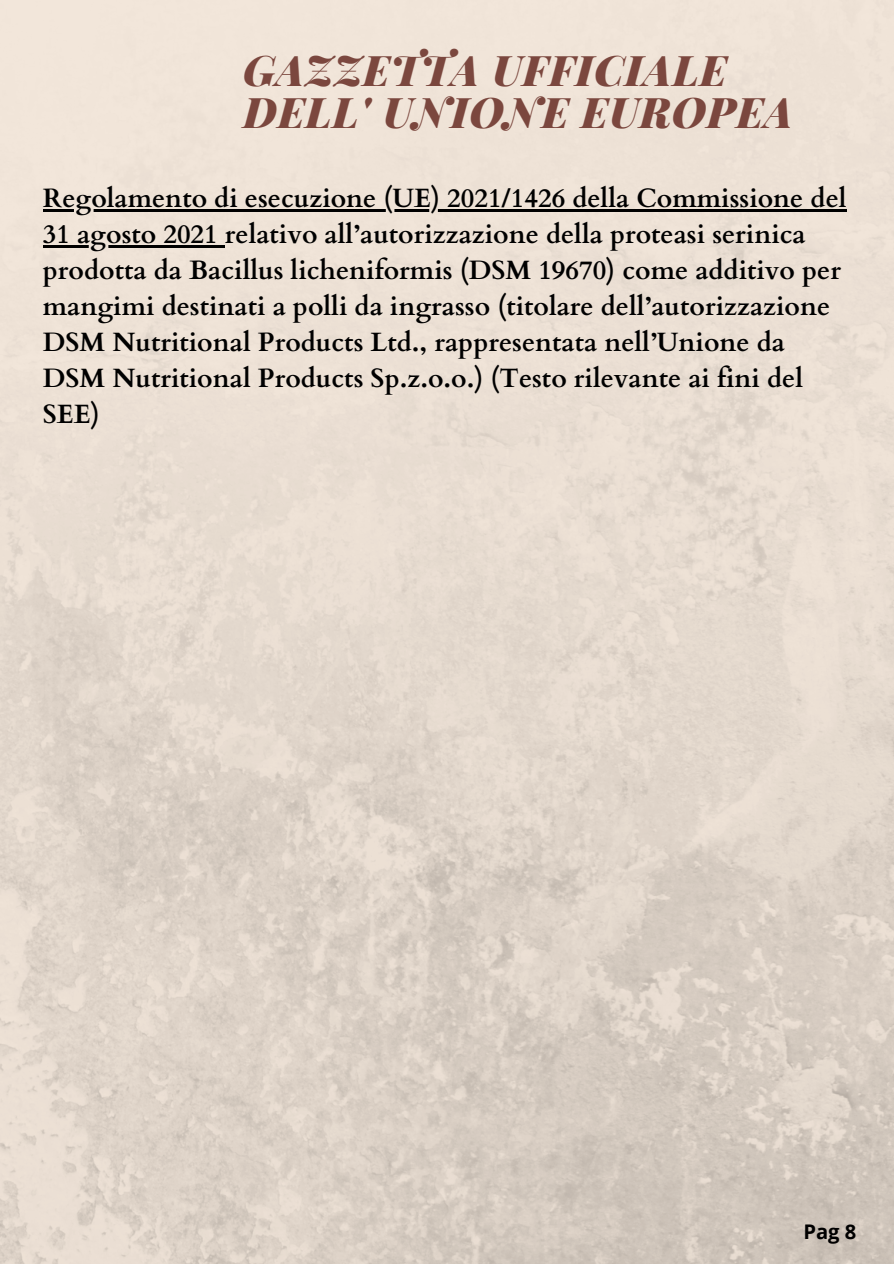
<style>
.page{position:relative;width:894px;height:1264px;background:#fff}
.page>*{position:absolute;margin:0;border:0;box-sizing:border-box;transform-origin:0 0}
.t1{font:italic 900 42.3px/41.7px "Playfair Display";letter-spacing:.02em;color:#7b473e}
.t2{font:700 26.55px/36px "Cardo";color:#000}
.t3{font:700 20.1px "Open Sans";color:#000}
</style>
<div class="page">
<img style="left:0;top:0;width:893px;height:1263px">
<hr style="left:43px;top:209px;width:803px;height:2px;background:#000">
<hr style="left:43px;top:245px;width:175px;height:2px;background:#000">
<svg style="left:218px;top:245px;width:7px;height:2px"></svg>
<p class="t1" style="left:243px;top:48px;width:551px">GAZZETTA UFFICIALE<br>DELL' UNIONE EUROPEA</p>
<p class="t2" style="left:43px;top:180px;width:804px">Regolamento di esecuzione (UE) 2021/1426 della Commissione del 31 agosto 2021 relativo all’autorizzazione della proteasi serinica prodotta da Bacillus licheniformis (DSM 19670) come additivo per mangimi destinati a polli da ingrasso (titolare dell’autorizzazione DSM Nutritional Products Ltd., rappresentata nell’Unione da DSM Nutritional Products Sp.z.o.o.) (Testo rilevante ai fini del SEE)</p>
<p class="t3" style="left:803px;top:1217px;width:54px">Pag 8</p>
</div>
